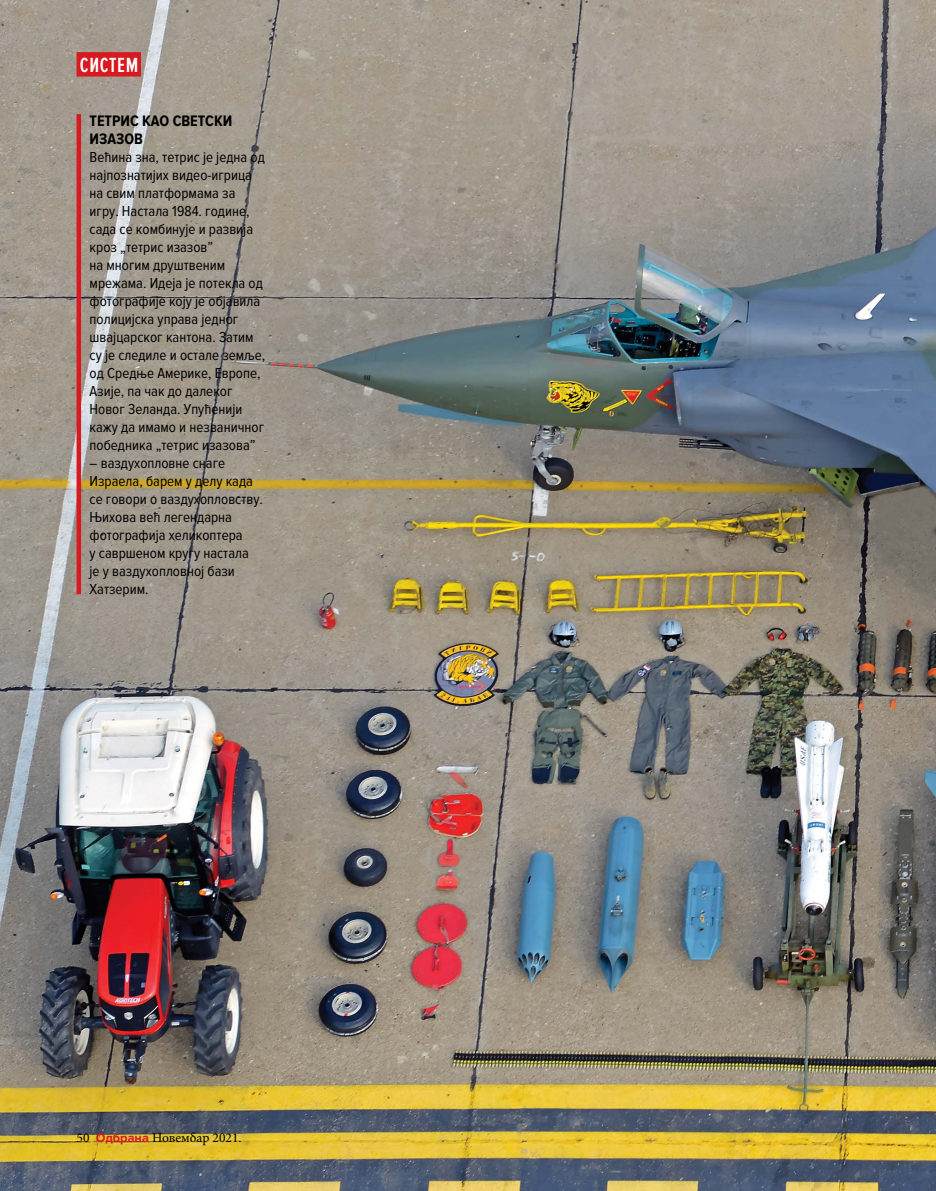
<style>
.page{position:relative;width:936px;height:1191px;background:#fff}
.page>*{position:absolute;margin:0;border:0;box-sizing:border-box;transform-origin:0 0}
.t1{font:600 21.3px "Proxima Nova Ex Cn";letter-spacing:.03em;color:#fff}
.t2{font:700 15.75px/18px "Proxima Nova Cond";color:#000}
.t3{font:15px/18px "Proxima Nova Cond";color:#000}
.t4{font:13.5px "Minion Pro";color:#000}
.s1{font-family:"Proxima Nova";font-weight:700;font-size:12.75px;color:#d71920}
</style>
<div class="page">
<img style="left:0;top:0;width:935px;height:1191px">
<hr style="left:77px;top:114px;width:4px;height:480px;background:#d71920">
<div style="left:77px;top:52px;width:64px;height:25px;background:#d71920"></div>
<h1 class="t1" style="left:80px;top:53px;width:60px">СИСТЕМ</h1>
<p class="t2" style="left:90px;top:112px;width:144px">ТЕТРИС КАО СВЕТСКИ<br>ИЗАЗОВ</p>
<p class="t3" style="left:90px;top:148px;width:177px">Већина зна, тетрис је једна од најпознатијих видео-игрица на свим платформама за игру. Настала 1984. године, сада се комбинује и развија кроз „тетрис изазов”<br>на многим друштвеним мрежама. Идеја је потекла од фотографије коју је објавила полицијска управа једног швајцарског кантона. Затим су је следиле и остале земље, од Средње Америке, Европе,<br>Азије, па чак до далеког<br>Новог Зеланда. Упућенији кажу да имамо и незваничног победника „тетрис изазова”</p>
<p class="t3" style="left:90px;top:454px;width:175px">– ваздухопловне снаге<br>Израела, барем у делу када се говори о ваздухопловству.<br>Њихова већ легендарна фотографија хеликоптера<br>у савршеном кругу настала<br>је у ваздухопловној бази<br>Хатзерим.</p>
<p class="t4" style="left:77px;top:1129px;width:166px">50 <span class="s1">Одбрана</span> Новембар 2021.</p>
</div>
